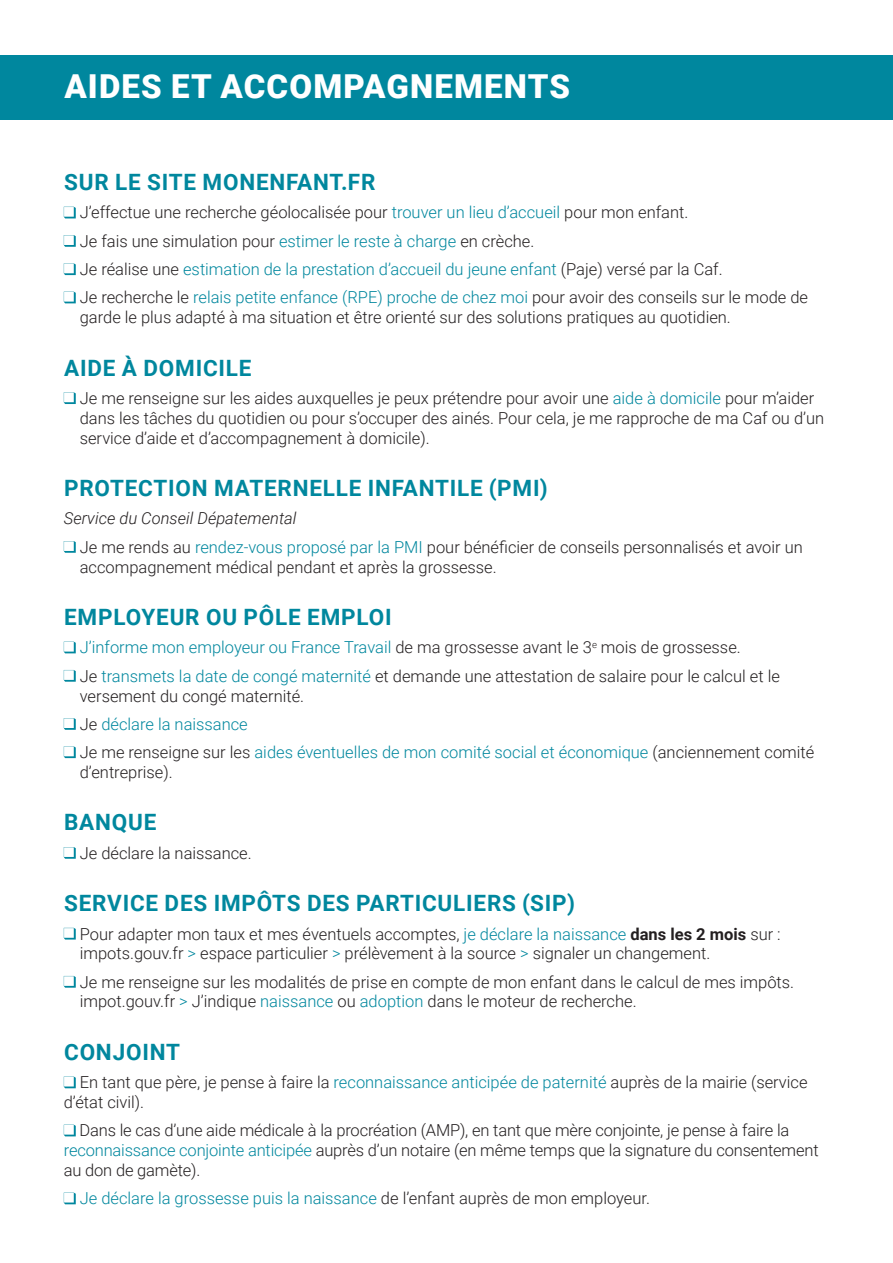
<style>
.page{position:relative;width:893px;height:1263px;background:#fff}
.page>*{position:absolute;margin:0;border:0;box-sizing:border-box;transform-origin:0 0}
.t1{font:900 33px "Roboto";letter-spacing:.035em;color:#fff}
.t2{font:700 22.5px "Roboto";letter-spacing:.035em;color:#00879e}
.t3{font:300 16.5px/19.8px "Roboto";color:#231f20}
.t4{font:300 16.5px "Roboto";color:#00879e}
.t5{font:italic 300 16.5px "Roboto";color:#231f20}
.s1{color:#00879e}
.s2{color:#231f20}
.s3{font-weight:700}
</style>
<div class="page">
<svg style="left:64px;top:207px;width:12px;height:11px"></svg>
<svg style="left:64px;top:235px;width:12px;height:12px"></svg>
<svg style="left:64px;top:263px;width:12px;height:12px"></svg>
<svg style="left:64px;top:292px;width:12px;height:11px"></svg>
<svg style="left:64px;top:392px;width:12px;height:12px"></svg>
<svg style="left:64px;top:541px;width:12px;height:12px"></svg>
<svg style="left:64px;top:642px;width:12px;height:11px"></svg>
<svg style="left:64px;top:670px;width:12px;height:12px"></svg>
<svg style="left:64px;top:718px;width:12px;height:12px"></svg>
<svg style="left:64px;top:746px;width:12px;height:12px"></svg>
<svg style="left:64px;top:847px;width:12px;height:12px"></svg>
<svg style="left:64px;top:928px;width:12px;height:11px"></svg>
<svg style="left:64px;top:976px;width:12px;height:12px"></svg>
<svg style="left:64px;top:1076px;width:12px;height:12px"></svg>
<svg style="left:64px;top:1125px;width:12px;height:11px"></svg>
<svg style="left:64px;top:1192px;width:12px;height:12px"></svg>
<div style="left:0;top:55px;width:893px;height:65px;background:#00879e"></div>
<p class="t1" style="left:64px;top:63px;width:507px">AIDES ET ACCOMPAGNEMENTS</p>
<p class="t2" style="left:64px;top:166px;width:313px">SUR LE SITE MONENFANT.FR</p>
<p class="t3" style="left:80px;top:202px;width:610px">J’effectue une recherche géolocalisée pour <span class="s1">trouver un lieu d’accueil</span> pour mon enfant.</p>
<p class="t3" style="left:80px;top:230px;width:456px">Je fais une simulation pour <span class="s1">estimer le reste à charge</span> en crèche.</p>
<p class="t4" style="left:80px;top:258px;width:644px"><span class="s2">Je réalise une</span> estimation de la prestation d’accueil du jeune enfant <span class="s2">(Paje) versé par la Caf.</span></p>
<p class="t3" style="left:80px;top:287px;width:730px">Je recherche le <span class="s1">relais petite enfance (RPE) proche de chez moi</span> pour avoir des conseils sur le mode de garde le plus adapté à ma situation et être orienté sur des solutions pratiques au quotidien.</p>
<p class="t2" style="left:64px;top:352px;width:189px">AIDE À DOMICILE</p>
<p class="t3" style="left:80px;top:388px;width:746px">Je me renseigne sur les aides auxquelles je peux prétendre pour avoir une <span class="s1">aide à domicile</span> pour m’aider dans les tâches du quotidien ou pour s’occuper des ainés. Pour cela, je me rapproche de ma Caf ou d’un service d’aide et d’accompagnement à domicile).</p>
<p class="t2" style="left:64px;top:472px;width:485px">PROTECTION MATERNELLE INFANTILE (PMI)</p>
<p class="t5" style="left:64px;top:507px;width:234px">Service du Conseil Dépatemental</p>
<p class="t3" style="left:80px;top:536px;width:725px">Je me rends au <span class="s1">rendez-vous proposé par la PMI</span> pour bénéficier de conseils personnalisés et avoir un accompagnement médical pendant et après la grossesse.</p>
<p class="t2" style="left:64px;top:601px;width:329px">EMPLOYEUR OU PÔLE EMPLOI</p>
<p class="t3" style="left:80px;top:637px;width:662px"><span class="s1">J’informe mon employeur ou France Travail</span> de ma grossesse avant le 3<sup>e</sup> mois de grossesse.</p>
<p class="t3" style="left:80px;top:665px;width:702px">Je <span class="s1">transmets la date de congé maternité</span> et demande une attestation de salaire pour le calcul et le versement du congé maternité.</p>
<p class="t4" style="left:80px;top:712px;width:170px"><span class="s2">Je</span> déclare la naissance</p>
<p class="t3" style="left:80px;top:742px;width:736px">Je me renseigne sur les <span class="s1">aides éventuelles de mon comité social et économique</span> (anciennement comité d’entreprise).</p>
<p class="t2" style="left:64px;top:807px;width:94px">BANQUE</p>
<p class="t3" style="left:80px;top:842px;width:173px">Je déclare la naissance.</p>
<p class="t2" style="left:64px;top:887px;width:512px">SERVICE DES IMPÔTS DES PARTICULIERS (SIP)</p>
<p class="t3" style="left:80px;top:923px;width:702px">Pour adapter mon taux et mes éventuels accomptes, <span class="s1">je déclare la naissance</span> <span class="s3">dans les 2 mois</span> sur : impots.gouv.fr <span class="s1">&gt;</span> espace particulier <span class="s1">&gt;</span> prélèvement à la source <span class="s1">&gt;</span> signaler un changement.</p>
<p class="t3" style="left:80px;top:971px;width:716px">Je me renseigne sur les modalités de prise en compte de mon enfant dans le calcul de mes impôts. impot.gouv.fr <span class="s1">&gt;</span> J’indique <span class="s1">naissance</span> ou <span class="s1">adoption</span> dans le moteur de recherche.</p>
<p class="t2" style="left:64px;top:1036px;width:117px">CONJOINT</p>
<p class="t3" style="left:64px;top:1072px;width:745px;text-indent:16px">En tant que père, je pense à faire la <span class="s1">reconnaissance anticipée de paternité</span> auprès de la mairie (service d’état civil).</p>
<p class="t3" style="left:64px;top:1120px;width:756px;text-indent:16px">Dans le cas d’une aide médicale à la procréation (AMP), en tant que mère conjointe, je pense à faire la <span class="s1">reconnaissance conjointe anticipée</span> auprès d’un notaire (en même temps que la signature du consentement au don de gamète).</p>
<p class="t4" style="left:80px;top:1187px;width:572px">Je déclare la grossesse puis la naissance <span class="s2">de l’enfant auprès de mon employeur.</span></p>
</div>
